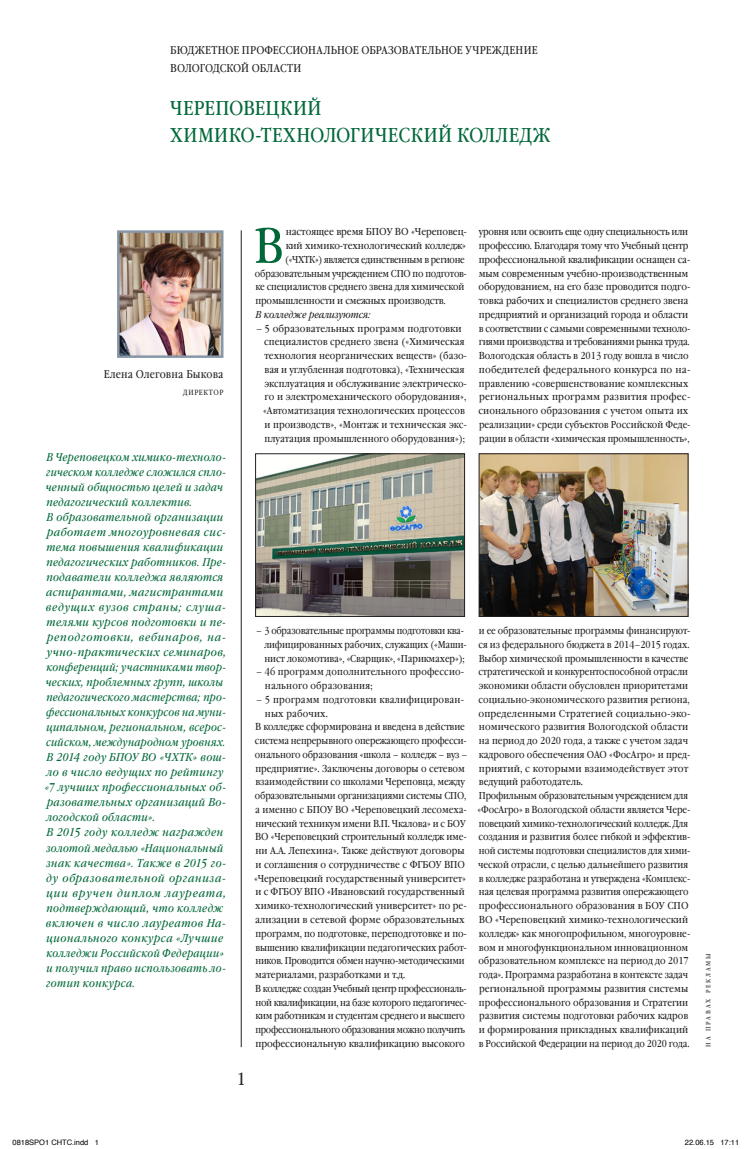
<style>
.page{position:relative;width:745px;height:1149px;background:#fff}
.page>*{position:absolute;margin:0;border:0;box-sizing:border-box;transform-origin:0 0}
.R-O8_Fonar{font:49.25px "Garamond Book Narrow C";color:#006838}
.R-O8_zagolovok{font:20px/27.5px "Garamond Book Narrow C";letter-spacing:.02em;color:#006838}
.t1{font:17.5px "Garamond Book Narrow C";color:#231f20}
.R-O8_vynos_Kursiv{font:italic 11.25px/15px "Garamond Book Narrow C";letter-spacing:.03em;color:#006838;scale:1.04 1}
.R-O8_vynos_Kursiv-2{font:italic 11.25px/15px "Garamond Book Narrow C";letter-spacing:.03em;color:#006838;scale:1.05 1}
.R-O8_vynos_Kursiv-3{font:italic 11.25px/15px "Garamond Book Narrow C";letter-spacing:.03em;color:#006838}
.R-O8_forma{font:11.25px/17.5px "Garamond Book Narrow C";letter-spacing:.01em;color:#231f20}
.R-O8_dir_FIO{font:11.25px "Garamond Book Narrow C";letter-spacing:.01em;color:#231f20}
.R-O8_Text{font:10px/13.8px "Garamond Book Narrow C";letter-spacing:-.005em;color:#231f20}
.R-O8_Text-2{font:10px/13.8px "Garamond Book Narrow C";letter-spacing:-.005em;color:#231f20;scale:1.06 1}
.R-O8_Text-3{font:10px/13.8px "Garamond Book Narrow C";letter-spacing:-.025em;color:#231f20}
.R-O8_Fonar-2{font:10px "Garamond Book Narrow C";letter-spacing:-.02em;color:#231f20}
.R-O8_Fonar-3{font:10px "Garamond Book Narrow C";letter-spacing:-.02em;color:#231f20;scale:1.05 1}
.R-O8_Text-4{font:10px/13.8px "Garamond Book Narrow C";letter-spacing:.015em;color:#231f20}
.R-O8_Text-5{font:10px/13.8px "Garamond Book Narrow C";letter-spacing:.015em;color:#231f20;scale:1.04 1}
.R-O8_Text-6{font:italic 10px "Garamond Book Narrow C";color:#231f20}
.t2{font:7.5px "Helvetica";color:#000}
.R-O8_dir_Dolzhn{font:7.5px "Garamond Book Narrow C";letter-spacing:.09em;color:#231f20}
.R-O8_Text-7{font:6.25px "Garamond Book Narrow C";letter-spacing:.3em;color:#231f20}
</style>
<div class="page">
<img style="left:120px;top:233px;width:100px;height:122px">
<div style="left:117px;top:230px;width:106px;height:128px;border:2px solid #8897a8"></div>
<img style="left:257px;top:456px;width:205px;height:159px">
<div style="left:255px;top:454px;width:209px;height:163px;border:1px solid #231f20"></div>
<img style="left:480px;top:456px;width:205px;height:159px">
<div style="left:478px;top:454px;width:209px;height:163px;border:1px solid #231f20"></div>
<hr style="left:241px;top:230px;width:1px;height:817px;background:#231f20">
<p class="R-O8_forma" style="left:170px;top:42px;width:369px">БЮДЖЕТНОЕ ПРОФЕССИОНАЛЬНОЕ ОБРАЗОВАТЕЛЬНОЕ УЧРЕЖДЕНИЕ<br>ВОЛОГОДСКОЙ ОБЛАСТИ</p>
<p class="R-O8_zagolovok" style="left:170px;top:95px;width:381px">ЧЕРЕПОВЕЦКИЙ<br>ХИМИКО-ТЕХНОЛОГИЧЕСКИЙ КОЛЛЕДЖ</p>
<p class="R-O8_dir_FIO" style="left:104px;top:368px;width:121px">Елена Олеговна Быкова</p>
<p class="R-O8_dir_Dolzhn" style="left:183px;top:388px;width:42px">ДИРЕКТОР</p>
<p class="R-O8_vynos_Kursiv-3" style="left:46px;top:451px;width:182px">В Череповецком химико-техноло&shy;гическом колледже сложился спло&shy;ченный общностью целей и задач педагогический коллектив.</p>
<p class="R-O8_vynos_Kursiv" style="left:46px;top:511px;width:175px">В образовательной организации работает многоуровневая сис&shy;тема повышения квалификации педагогических работников. Пре&shy;подаватели колледжа являются аспирантами, магистрантами ведущих вузов страны; слуша&shy;телями курсов подготовки и пе&shy;реподготовки, вебинаров, на&shy;учно-практических семинаров, конференций; участниками твор&shy;ческих, проблемных групп, школы педагогического мастерства; про&shy;фессиональных конкурсов на муни&shy;ципальном, региональном, всерос&shy;сийском, международном уровнях.</p>
<p class="R-O8_vynos_Kursiv-2" style="left:45px;top:751px;width:174px">В 2014 году БПОУ ВО «ЧХТК» вош&shy;ло в число ведущих по рейтингу «7 лучших профессиональных об&shy;разовательных организаций Во&shy;логодской области».</p>
<p class="R-O8_vynos_Kursiv-2" style="left:46px;top:826px;width:173px">В 2015 году колледж награжден золотой медалью «Национальный знак качества». Также в 2015 го&shy;ду образовательной организа&shy;ции вручен диплом лауреата, подтверждающий, что колледж включен в число лауреатов На&shy;ционального конкурса «Лучшие колледжи Российской Федерации» и получил право использовать ло&shy;готип конкурса.</p>
<p class="R-O8_Fonar" style="left:253px;top:218px;width:32px">В</p>
<p class="R-O8_Fonar-3" style="left:285px;top:226px;width:174px">настоящее время БПОУ ВО «Череповец-</p>
<p class="R-O8_Fonar-3" style="left:285px;top:240px;width:173px">кий химико-технологический колледж»</p>
<p class="R-O8_Fonar-2" style="left:285px;top:254px;width:181px">(«ЧХТК») является единственным в регионе</p>
<p class="R-O8_Fonar-2" style="left:255px;top:268px;width:213px">образовательным учреждением СПО по подготов-</p>
<p class="R-O8_Fonar-2" style="left:255px;top:281px;width:210px">ке специалистов среднего звена для химической</p>
<p class="R-O8_Fonar-2" style="left:255px;top:295px;width:192px">промышленности и смежных производств.</p>
<p class="R-O8_Text-6" style="left:255px;top:309px;width:116px">В колледже реализуются:</p>
<p class="R-O8_Text-2" style="left:263px;top:322px;width:194px;text-indent:-7px">– 5 образовательных программ подготовки специалистов среднего звена («Химическая технология неорганических веществ» (базо&shy;вая и углубленная подготовка), «Техническая эксплуатация и обслуживание электрическо&shy;го и электромеханического оборудования», «Автоматизация технологических процессов и производств», «Монтаж и техническая экс&shy;плуатация промышленного оборудования»);</p>
<p class="R-O8_Text" style="left:478px;top:225px;width:213px">уровня или освоить еще одну специальность или профессию. Благодаря тому что Учебный центр профессиональной квалификации оснащен са&shy;мым современным учебно-производственным оборудованием, на его базе проводится подго&shy;товка рабочих и специалистов среднего звена предприятий и организаций города и области в соответствии с самыми современными техноло&shy;гиями производства и требованиями рынка труда.</p>
<p class="R-O8_Text" style="left:478px;top:349px;width:213px">Вологодская область в 2013 году вошла в число победителей федерального конкурса по на&shy;правлению «совершенствование комплексных региональных программ развития профес&shy;сионального образования с учетом опыта их реализации» среди субъектов Российской Феде&shy;рации в области «химическая промышленность»,</p>
<p class="t1" style="left:236px;top:1069px;width:10px">1</p>
<p class="R-O8_Text" style="left:264px;top:624px;width:204px;text-indent:-8px">– 3 образовательные программы подготовки ква&shy;лифицированных рабочих, служащих («Маши&shy;нист локомотива», «Сварщик», «Парикмахер»);</p>
<p class="R-O8_Text-4" style="left:265px;top:665px;width:200px;text-indent:-9px">– 46 программ дополнительного профессио&shy;нального образования;</p>
<p class="R-O8_Text-5" style="left:265px;top:693px;width:193px;text-indent:-9px">– 5 программ подготовки квалифицирован&shy;ных рабочих.</p>
<p class="R-O8_Text" style="left:254px;top:720px;width:215px">В колледже сформирована и введена в действие система непрерывного опережающего професси&shy;онального образования «школа – колледж – вуз – предприятие». Заключены договоры о сетевом взаимодействии со школами Череповца, между образовательными организациями системы СПО, а именно с БПОУ ВО «Череповецкий лесомеха&shy;нический техникум имени В.П. Чкалова» и с БОУ ВО «Череповецкий строительный колледж име&shy;ни А.А. Лепехина». Также действуют договоры и соглашения о сотрудничестве с ФГБОУ ВПО «Череповецкий государственный университет» и с ФГБОУ ВПО «Ивановский государственный химико-технологический университет» по ре&shy;ализации в сетевой форме образовательных программ, по подготовке, переподготовке и по&shy;вышению квалификации педагогических работ&shy;ников. Проводится обмен научно-методическими материалами, разработками и т.д.</p>
<p class="R-O8_Text-3" style="left:255px;top:982px;width:213px">В колледже создан Учебный центр профессиональ&shy;ной квалификации, на базе которого педагогичес&shy;ким работникам и студентам среднего и высшего профессионального образования можно получить профессиональную квалификацию высокого</p>
<p class="R-O8_Text" style="left:478px;top:624px;width:213px">и ее образовательные программы финансируют&shy;ся из федерального бюджета в 2014–2015 годах.</p>
<p class="R-O8_Text" style="left:478px;top:652px;width:213px">Выбор химической промышленности в качестве стратегической и конкурентоспособной отрасли экономики области обусловлен приоритетами социально-экономического развития региона, определенными Стратегией социально-эко&shy;номического развития Вологодской области на период до 2020 года, а также с учетом задач кадрового обеспечения ОАО «ФосАгро» и пред&shy;приятий, с которыми взаимодействует этот ведущий работодатель.</p>
<p class="R-O8_Text" style="left:477px;top:789px;width:214px">Профильным образовательным учреждением для «ФосАгро» в Вологодской области является Чере&shy;повецкий химико-технологический колледж. Для создания и развития более гибкой и эффектив&shy;ной системы подготовки специалистов для хими&shy;ческой отрасли, с целью дальнейшего развития в колледже разработана и утверждена «Комплекс&shy;ная целевая программа развития опережающего профессионального образования в БОУ СПО ВО «Череповецкий химико-технологический колледж» как многопрофильном, многоуровне&shy;вом и многофункциональном инновационном образовательном комплексе на период до 2017 года». Программа разработана в контексте задач региональной программы развития системы профессионального образования и Стратегии развития системы подготовки рабочих кадров и формирования прикладных квалификаций в Российской Федерации на период до 2020 года.</p>
<p class="R-O8_Text-7" style="left:704px;top:1047px;width:95px;rotate:-90deg">НА ПРАВАХ РЕКЛАМЫ</p>
<p class="t2" style="left:12px;top:1137px;width:88px">0818SPO1 CHTC.indd 1</p>
<p class="t2" style="left:684px;top:1137px;width:56px">22.06.15 17:11</p>
</div>
